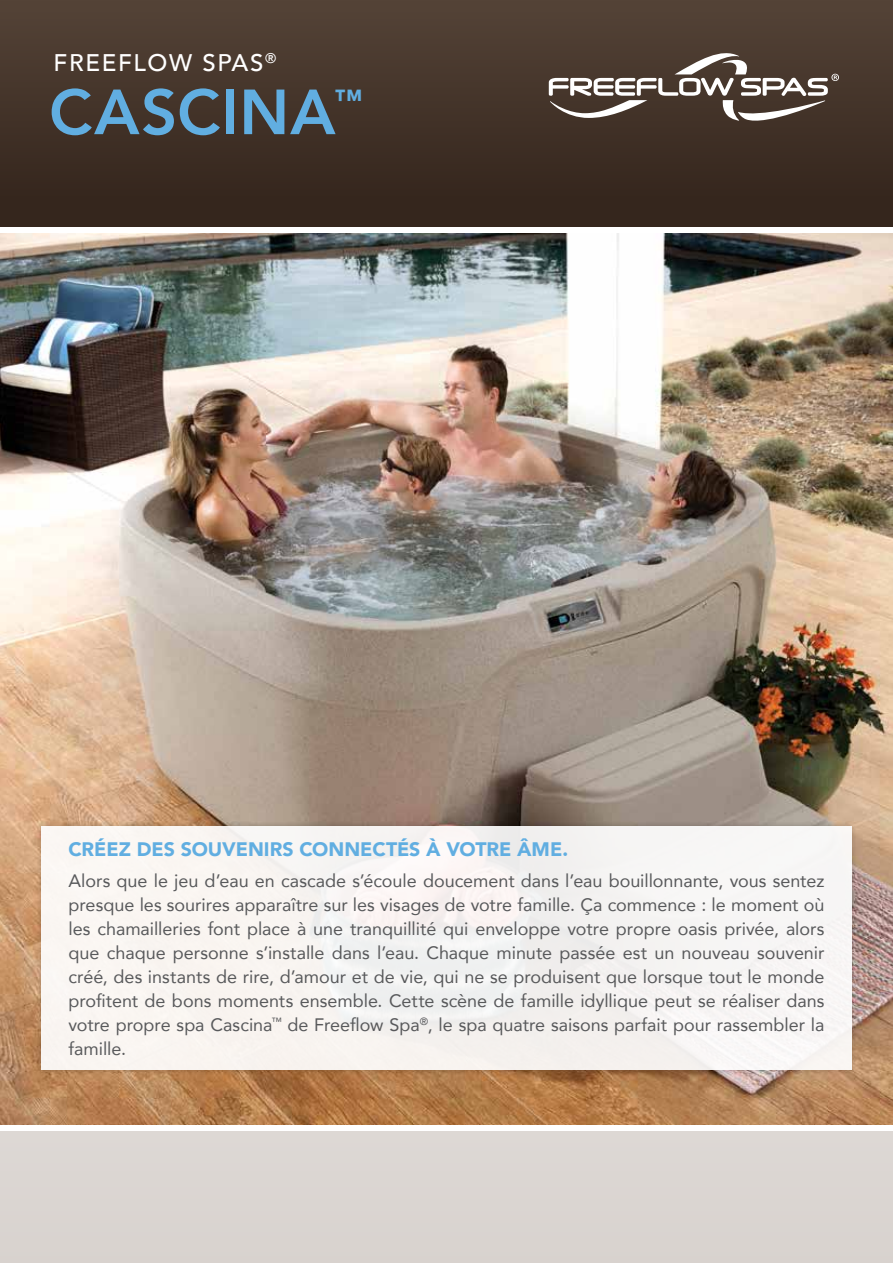
<style>
.page{position:relative;width:893px;height:1263px;background:#fff}
.page>*{position:absolute;margin:0;border:0;box-sizing:border-box;transform-origin:0 0}
.t1{font:800 63px "Avenir";letter-spacing:.01em;color:#61aee1}
.t2{font:800 27.6px "Avenir";color:#61aee1}
.t3{font:500 24px "Avenir";letter-spacing:.07em;color:#fff}
.t4{font:900 19.5px "Avenir";letter-spacing:-.005em;color:#61aee1}
.t5{font:18px/24px "Avenir";color:#58595b;text-align:justify}
</style>
<div class="page">
<div style="left:0;top:1131px;width:893px;height:132px;background:#d8d2ce"></div>
<img style="left:0;top:233px;width:893px;height:891px">
<div style="left:36px;top:820px;width:821px;height:255px;background:#000;opacity:.25"></div>
<div style="left:41px;top:826px;width:810px;height:243px;background:#f7f5f2"></div>
<div style="left:0;top:1px;width:893px;height:225px;background:linear-gradient(to bottom,#544337,#32231a)"></div>
<svg style="left:549px;top:47px;width:290px;height:80px;background:#675a51"></svg>
<h3 class="t3" style="left:54px;top:42px;width:224px">FREEFLOW SPAS<sup>®</sup></h3>
<h1 class="t1" style="left:49px;top:63px;width:288px">CASCINA</h1>
<h2 class="t2" style="left:334px;top:78px;width:29px">™</h2>
<p class="t4" style="left:68px;top:833px;width:501px">CRÉEZ DES SOUVENIRS CONNECTÉS À VOTRE ÂME.</p>
<p class="t5" style="left:68px;top:868px;width:758px">Alors que le jeu d’eau en cascade s’écoule doucement dans l’eau bouillonnante, vous sentez presque les sourires apparaître sur les visages de votre famille. Ça commence : le moment où les chamailleries font place à une tranquillité qui enveloppe votre propre oasis privée, alors que chaque personne s’installe dans l’eau. Chaque minute passée est un nouveau souvenir créé, des instants de rire, d’amour et de vie, qui ne se produisent que lorsque tout le monde profitent de bons moments ensemble. Cette scène de famille idyllique peut se réaliser dans votre propre spa Cascina<sup>™</sup> de Freeflow Spa<sup>®</sup>, le spa quatre saisons parfait pour rassembler la famille.</p>
</div>
